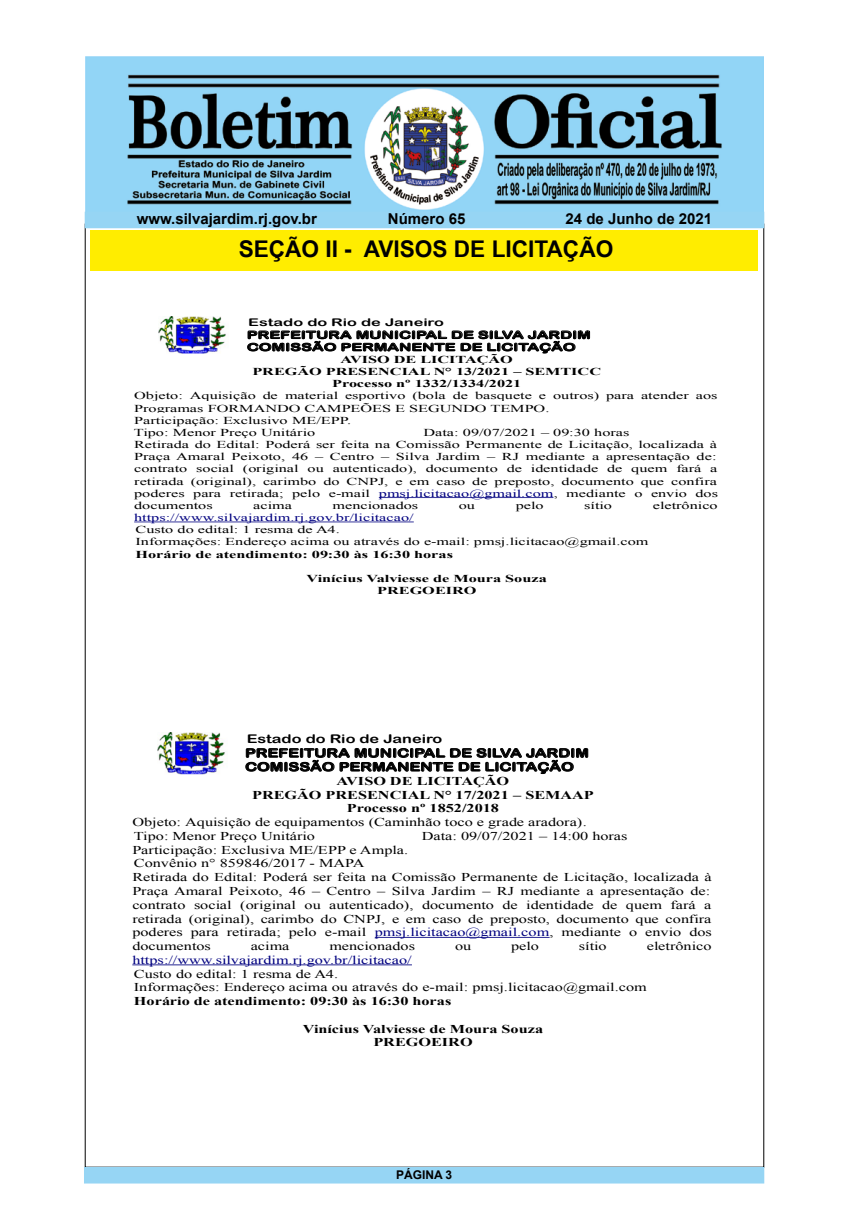
<style>
.page{position:relative;width:849px;height:1224px;background:#fff}
.page>*{position:absolute;margin:0;border:0;box-sizing:border-box;transform-origin:0 0}
.t1{font:700 23px "Arial Narrow";color:#000;scale:1.2 1}
.t2{font:700 15px "Arial";color:#000}
.t3{font:12px/13.8px "Times New Roman";color:#000;scale:1.36 1}
.t4{font:700 12px/13.8px "Times New Roman";color:#000;text-align:center;scale:1.36 1}
.t5{font:12px/13.8px "Arial Rounded MT Bold";color:#000;scale:1.36 1}
.t6{font:12px "Times New Roman";color:#000080;scale:1.36 1}
.t7{font:700 12px "Arial";color:#000}
.t8{font:10.6px/12.2px "Times New Roman";color:#000;scale:1.54 1}
.t9{font:700 10.6px/12.2px "Times New Roman";color:#000;text-align:center;scale:1.54 1}
.t10{font:10.6px/12.2px "Arial Rounded MT Bold";color:#000;scale:1.54 1}
.t11{font:10.6px "Times New Roman";color:#000080;scale:1.54 1}
.s1{color:#000080}
</style>
<div class="page">
<img style="left:85px;top:57px;width:679px;height:155px">
<div style="left:84px;top:1167px;width:680px;height:16px;background:#96d5f4"></div>
<div style="left:85px;top:212px;width:679px;height:16px;background:#96d5f4"></div>
<div style="left:91px;top:230px;width:667px;height:41px;background:#ffed00"></div>
<img style="left:159px;top:317px;width:67px;height:36px">
<hr style="left:379px;top:497px;width:174px;height:1px;background:#000080">
<hr style="left:134px;top:522px;width:280px;height:1px;background:#000080">
<img style="left:157px;top:733px;width:68px;height:41px">
<hr style="left:375px;top:937px;width:174px;height:1px;background:#000080">
<hr style="left:132px;top:965px;width:280px;height:1px;background:#000080">
<h2 class="t2" style="left:137px;top:209px;width:182px">www.silvajardim.rj.gov.br</h2>
<h2 class="t2" style="left:388px;top:209px;width:79px">Número 65</h2>
<h2 class="t2" style="left:565px;top:209px;width:148px">24 de Junho de 2021</h2>
<h1 class="t1" style="left:239px;top:231px;width:313px">SEÇÃO II - AVISOS DE LICITAÇÃO</h1>
<p class="t10" style="left:247px;top:317px;width:225px">Estado do Rio de Janeiro<br>PREFEITURA MUNICIPAL DE SILVA JARDIM<br>COMISSÃO PERMANENTE DE LICITAÇÃO</p>
<p class="t9" style="left:252px;top:353px;width:228px">AVISO DE LICITAÇÃO<br>PREGÃO PRESENCIAL N° 13/2021 – SEMTICC<br>Processo nº 1332/1334/2021</p>
<p class="t8" style="left:134px;top:390px;width:380px">Objeto: Aquisição de material esportivo (bola de basquete e outros) para atender aos Programas FORMANDO CAMPEÕES E SEGUNDO TEMPO.<br>Participação: Exclusivo ME/EPP.<br>Tipo: Menor Preço Unitário</p>
<p class="t8" style="left:134px;top:427px;width:380px;text-indent:289px">Data: 09/07/2021 – 09:30 horas<br>Retirada do Edital: Poderá ser feita na Comissão Permanente de Licitação, localizada à Praça Amaral Peixoto, 46 – Centro – Silva Jardim – RJ mediante a apresentação de: contrato social (original ou autenticado), documento de identidade de quem fará a retirada (original), carimbo do CNPJ, e em caso de preposto, documento que confira poderes para retirada; pelo e-mail <span class="s1">pmsj.licitacao@gmail.com</span>, mediante o envio dos documentos</p>
<p class="t8" style="left:253px;top:499px;width:27px">acima</p>
<p class="t8" style="left:333px;top:499px;width:57px">mencionados</p>
<p class="t8" style="left:459px;top:499px;width:12px">ou</p>
<p class="t8" style="left:515px;top:499px;width:20px">pelo</p>
<p class="t8" style="left:584px;top:499px;width:20px">sítio</p>
<p class="t8" style="left:653px;top:499px;width:44px">eletrônico</p>
<p class="t11" style="left:134px;top:512px;width:183px">https://www.silvajardim.rj.gov.br/licitacao/</p>
<p class="t8" style="left:136px;top:524px;width:334px">Custo do edital: 1 resma de A4.<br>Informações: Endereço acima ou através do e-mail: pmsj.licitacao@gmail.com</p>
<p class="t9" style="left:136px;top:548px;width:208px">Horário de atendimento: 09:30 às 16:30 horas</p>
<p class="t9" style="left:306px;top:572px;width:157px">Vinícius Valviesse de Moura Souza<br>PREGOEIRO</p>
<p class="t5" style="left:245px;top:732px;width:254px">Estado do Rio de Janeiro<br>PREFEITURA MUNICIPAL DE SILVA JARDIM<br>COMISSÃO PERMANENTE DE LICITAÇÃO</p>
<p class="t4" style="left:252px;top:774px;width:253px">AVISO DE LICITAÇÃO<br>PREGÃO PRESENCIAL N° 17/2021 – SEMAAP<br>Processo nº 1852/2018</p>
<p class="t3" style="left:132px;top:816px;width:335px">Objeto: Aquisição de equipamentos (Caminhão toco e grade aradora).<br>Tipo: Menor Preço Unitário</p>
<p class="t3" style="left:422px;top:830px;width:153px">Data: 09/07/2021 – 14:00 horas</p>
<p class="t3" style="left:132px;top:844px;width:427px">Participação: Exclusiva ME/EPP e Ampla.<br>Convênio n° 859846/2017 - MAPA<br>Retirada do Edital: Poderá ser feita na Comissão Permanente de Licitação, localizada à Praça Amaral Peixoto, 46 – Centro – Silva Jardim – RJ mediante a apresentação de: contrato social (original ou autenticado), documento de identidade de quem fará a retirada (original), carimbo do CNPJ, e em caso de preposto, documento que confira poderes para retirada; pelo e-mail <span class="s1">pmsj.licitacao@gmail.com</span>, mediante o envio dos documentos</p>
<p class="t3" style="left:251px;top:940px;width:30px">acima</p>
<p class="t3" style="left:329px;top:940px;width:64px">mencionados</p>
<p class="t3" style="left:455px;top:940px;width:13px">ou</p>
<p class="t3" style="left:511px;top:940px;width:22px">pelo</p>
<p class="t3" style="left:579px;top:940px;width:22px">sítio</p>
<p class="t3" style="left:647px;top:940px;width:49px">eletrônico</p>
<p class="t6" style="left:132px;top:956px;width:207px">https://www.silvajardim.rj.gov.br/licitacao/</p>
<p class="t3" style="left:134px;top:968px;width:378px">Custo do edital: 1 resma de A4.<br>Informações: Endereço acima ou através do e-mail: pmsj.licitacao@gmail.com</p>
<p class="t4" style="left:134px;top:994px;width:235px">Horário de atendimento: 09:30 às 16:30 horas</p>
<p class="t4" style="left:303px;top:1022px;width:178px">Vinícius Valviesse de Moura Souza<br>PREGOEIRO</p>
<p class="t7" style="left:396px;top:1167px;width:58px">PÁGINA 3</p>
</div>
